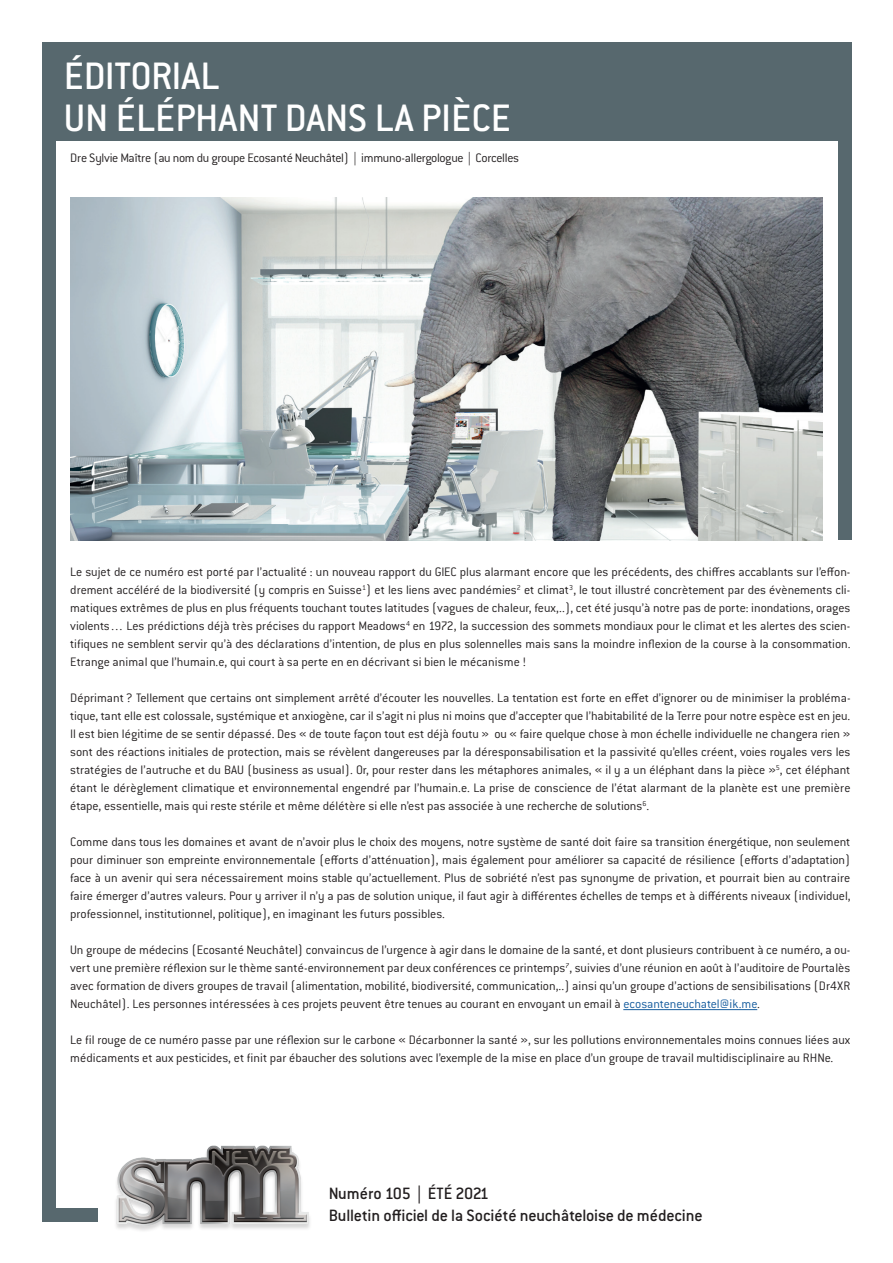
<style>
.page{position:relative;width:893px;height:1263px;background:#fff}
.page>*{position:absolute;margin:0;border:0;box-sizing:border-box;transform-origin:0 0}
.t1{font:500 42px/42px "Conduit ITC Std";color:#fff}
.t2{font:500 18px/21.6px "Conduit ITC Std";letter-spacing:-.015em;color:#231f20}
.t3{font:300 13.5px/18px "Conduit ITC Std";letter-spacing:-.005em;color:#231f20;text-align:justify}
.t4{font:300 13.5px "Conduit ITC Std";letter-spacing:-.025em;color:#231f20}
.s1{color:#175d9e}
</style>
<div class="page">
<div style="left:43px;top:43px;width:807px;height:63px;background:#57686e"></div>
<div style="left:43px;top:43px;width:13px;height:1177px;background:#57686e"></div>
<hr style="left:623px;top:1009px;width:134px;height:1px;background:#175d9e">
<div style="left:43px;top:1208px;width:55px;height:13px;background:#57686e"></div>
<img style="left:116px;top:1145px;width:194px;height:86px">
<div style="left:838px;top:43px;width:13px;height:497px;background:#57686e"></div>
<div style="left:43px;top:87px;width:807px;height:53px;background:#57686e"></div>
<img style="left:70px;top:198px;width:753px;height:342px">
<h1 class="t1" style="left:64px;top:54px;width:449px">ÉDITORIAL<br>UN ÉLÉPHANT DANS LA PIÈCE</h1>
<p class="t4" style="left:70px;top:150px;width:451px">Dre Sylvie Maître (au nom du groupe Ecosanté Neuchâtel) | immuno-allergologue | Corcelles</p>
<p class="t3" style="left:70px;top:562px;width:782px">Le sujet de ce numéro est porté par l’actualité : un nouveau rapport du GIEC plus alarmant encore que les précédents, des chiffres accablants sur l’effon&shy;drement accéléré de la biodiversité (y compris en Suisse<sup>1</sup>) et les liens avec pandémies<sup>2</sup> et climat<sup>3</sup>, le tout illustré concrètement par des évènements cli&shy;matiques extrêmes de plus en plus fréquents touchant toutes latitudes (vagues de chaleur, feux,..), cet été jusqu’à notre pas de porte: inondations, orages violents… Les prédictions déjà très précises du rapport Meadows<sup>4</sup> en 1972, la succession des sommets mondiaux pour le climat et les alertes des scien&shy;tifiques ne semblent servir qu’à des déclarations d’intention, de plus en plus solennelles mais sans la moindre inflexion de la course à la consommation.<br>Etrange animal que l’humain.e, qui court à sa perte en en décrivant si bien le mécanisme !</p>
<p class="t3" style="left:70px;top:688px;width:782px">Déprimant ? Tellement que certains ont simplement arrêté d’écouter les nouvelles. La tentation est forte en effet d’ignorer ou de minimiser la probléma&shy;tique, tant elle est colossale, systémique et anxiogène, car il s’agit ni plus ni moins que d’accepter que l’habitabilité de la Terre pour notre espèce est en jeu.<br>Il est bien légitime de se sentir dépassé. Des « de toute façon tout est déjà foutu » ou « faire quelque chose à mon échelle individuelle ne changera rien » sont des réactions initiales de protection, mais se révèlent dangereuses par la déresponsabilisation et la passivité qu’elles créent, voies royales vers les stratégies de l’autruche et du BAU (business as usual). Or, pour rester dans les métaphores animales, « il y a un éléphant dans la pièce »<sup>5</sup>, cet éléphant étant le dérèglement climatique et environnemental engendré par l’humain.e. La prise de conscience de l’état alarmant de la planète est une première étape, essentielle, mais qui reste stérile et même délétère si elle n’est pas associée à une recherche de solutions<sup>6</sup>.</p>
<p class="t3" style="left:70px;top:832px;width:782px">Comme dans tous les domaines et avant de n’avoir plus le choix des moyens, notre système de santé doit faire sa transition énergétique, non seulement pour diminuer son empreinte environnementale (efforts d’atténuation), mais également pour améliorer sa capacité de résilience (efforts d’adaptation) face à un avenir qui sera nécessairement moins stable qu’actuellement. Plus de sobriété n’est pas synonyme de privation, et pourrait bien au contraire faire émerger d’autres valeurs. Pour y arriver il n’y a pas de solution unique, il faut agir à différentes échelles de temps et à différents niveaux (individuel, professionnel, institutionnel, politique), en imaginant les futurs possibles.</p>
<p class="t3" style="left:70px;top:940px;width:782px">Un groupe de médecins (Ecosanté Neuchâtel) convaincus de l’urgence à agir dans le domaine de la santé, et dont plusieurs contribuent à ce numéro, a ou&shy;vert une première réflexion sur le thème santé-environnement par deux conférences ce printemps<sup>7</sup>, suivies d’une réunion en août à l’auditoire de Pourtalès avec formation de divers groupes de travail (alimentation, mobilité, biodiversité, communication,..) ainsi qu’un groupe d’actions de sensibilisations (Dr4XR Neuchâtel). Les personnes intéressées à ces projets peuvent être tenues au courant en envoyant un email à <span class="s1">ecosanteneuchatel@ik.me</span>.</p>
<p class="t3" style="left:70px;top:1030px;width:782px">Le fil rouge de ce numéro passe par une réflexion sur le carbone « Décarbonner la santé », sur les pollutions environnementales moins connues liées aux médicaments et aux pesticides, et finit par ébaucher des solutions avec l’exemple de la mise en place d’un groupe de travail multidisciplinaire au RHNe.</p>
<h2 class="t2" style="left:329px;top:1182px;width:375px">Numéro 105 | ÉTÉ 2021<br>Bulletin officiel de la Société neuchâteloise de médecine</h2>
</div>
